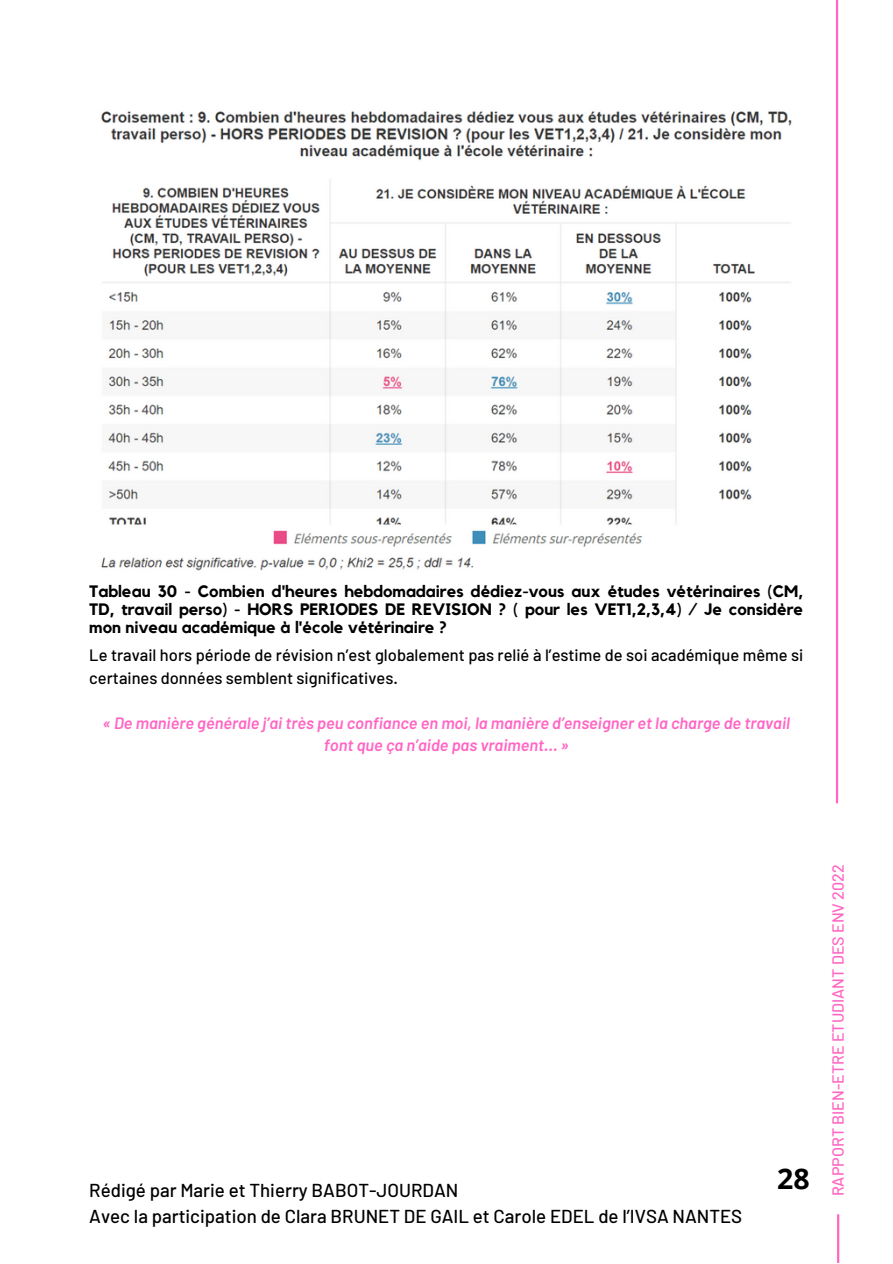
<style>
.page{position:relative;width:893px;height:1264px;background:#fff}
.page>*{position:absolute;margin:0;border:0;box-sizing:border-box;transform-origin:0 0}
.t1{font:700 28.5px "Open Sans";color:#000}
.t2{font:500 18.75px "Barlow";color:#000}
.t3{font:700 16.5px/18px "Kollektif";color:#000;text-align:justify}
.t4{font:500 16.5px/22.5px "Barlow";color:#000}
.t5{font:italic 600 16.5px/22.5px "Barlow";color:#ff66c4;text-align:center}
.t6{font:500 16.05px "Barlow";color:#ff66c4}
</style>
<div class="page">
<hr style="left:835px;top:0;width:3px;height:803px;background:#ff66c4">
<hr style="left:837px;top:1214px;width:2px;height:48px;background:#ff66c4">
<img style="left:101px;top:111px;width:691px;height:460px">
<p class="t3" style="left:89px;top:582px;width:715px">Tableau 30 - Combien d'heures hebdomadaires dédiez-vous aux études vétérinaires (CM, TD, travail perso) - HORS PERIODES DE REVISION ? ( pour les VET1,2,3,4) / Je considère mon niveau académique à l'école vétérinaire ?</p>
<p class="t4" style="left:89px;top:643px;width:715px">Le travail hors période de révision n’est globalement pas relié à l’estime de soi académique même si certaines données semblent significatives.</p>
<p class="t5" style="left:103px;top:711px;width:689px">« De manière générale j’ai très peu confiance en moi, la manière d’enseigner et la charge de travail font que ça n’aide pas vraiment… »</p>
<p class="t2" style="left:89px;top:1178px;width:370px">Rédigé par Marie et Thierry BABOT-JOURDAN</p>
<p class="t2" style="left:89px;top:1203px;width:654px">Avec la participation de Clara BRUNET DE GAIL et Carole EDEL de l’IVSA NANTES</p>
<p class="t1" style="left:777px;top:1158px;width:34px">28</p>
<p class="t6" style="left:827px;top:1196px;width:333px;rotate:-90deg">RAPPORT BIEN-ETRE ETUDIANT DES ENV 2022</p>
</div>
